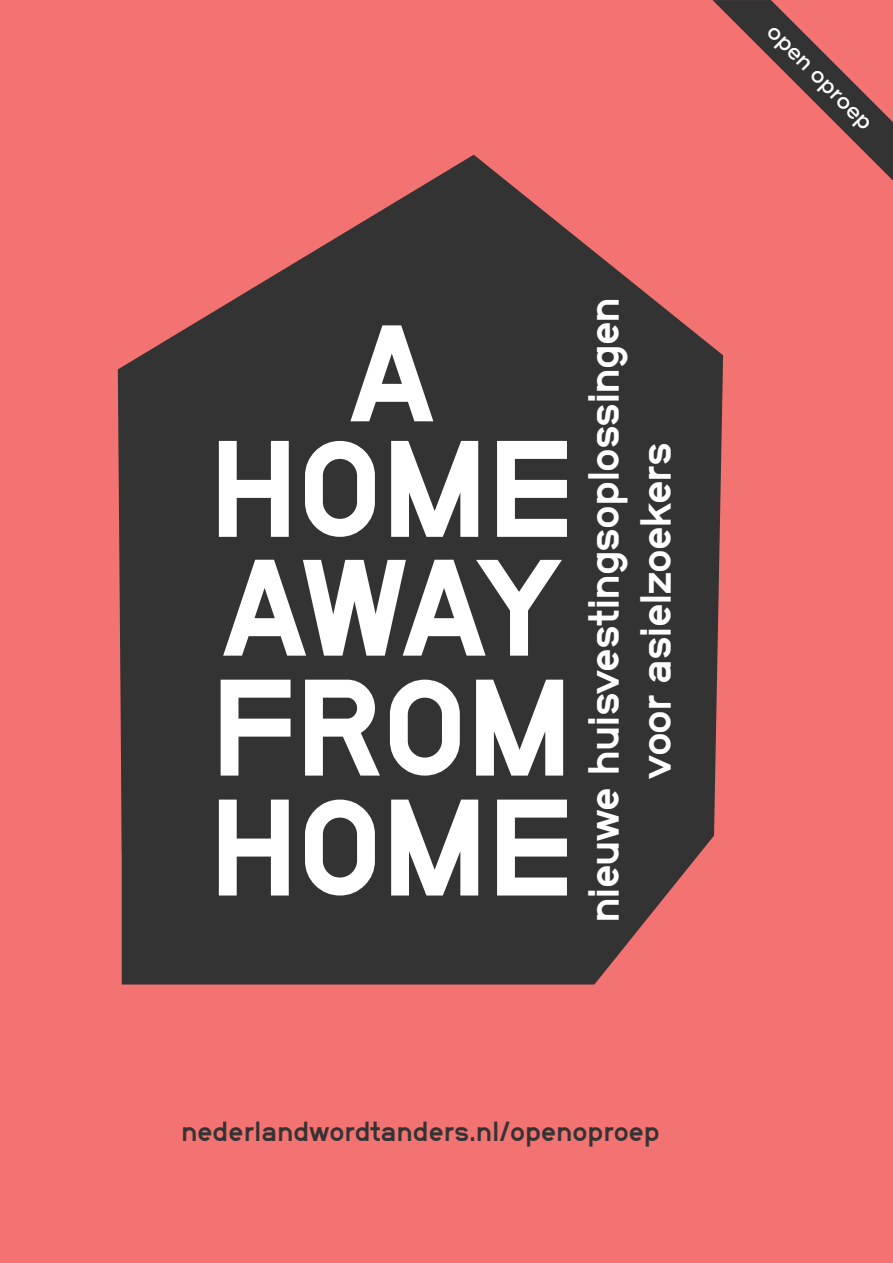
<style>
.page{position:relative;width:893px;height:1263px;background:#f37372}
.page>*{position:absolute;margin:0;border:0;box-sizing:border-box;transform-origin:0 0}
.t1{font:43.35px/52.1px "Neubau Grotesk Fett";letter-spacing:-.03em;color:#fff;text-align:center}
.t2{font:27.6px "Neubau Grotesk Fett";color:#333}
.t3{font:21.3px "Montserrat";color:#fff}
</style>
<div class="page">
<svg style="left:712px;top:0;width:181px;height:181px"></svg>
<svg style="left:594px;top:854px;width:105px;height:130px;fill:#333"></svg>
<svg style="left:118px;top:155px;width:605px;height:699px;fill:#333"></svg>
<div style="left:122px;top:304px;width:472px;height:680px;background:#333"></div>
<svg style="left:219px;top:799px;width:348px;height:96px;background:#a1a1a1"></svg>
<svg style="left:221px;top:680px;width:342px;height:95px;background:#a0a0a0"></svg>
<svg style="left:223px;top:560px;width:339px;height:96px;background:#999"></svg>
<svg style="left:219px;top:441px;width:348px;height:96px;background:#a2a2a2"></svg>
<svg style="left:350px;top:325px;width:83px;height:96px;background:#949494"></svg>
<p class="t1" style="left:576px;top:923px;width:627px;rotate:-90deg">nieuwe huisvestingsoplossingen voor asielzoekers</p>
<p class="t2" style="left:181px;top:1115px;width:480px">nederlandwordtanders.nl/openoproep</p>
<p class="t3" style="left:780px;top:19px;width:140px;rotate:45deg">open oproep</p>
</div>
